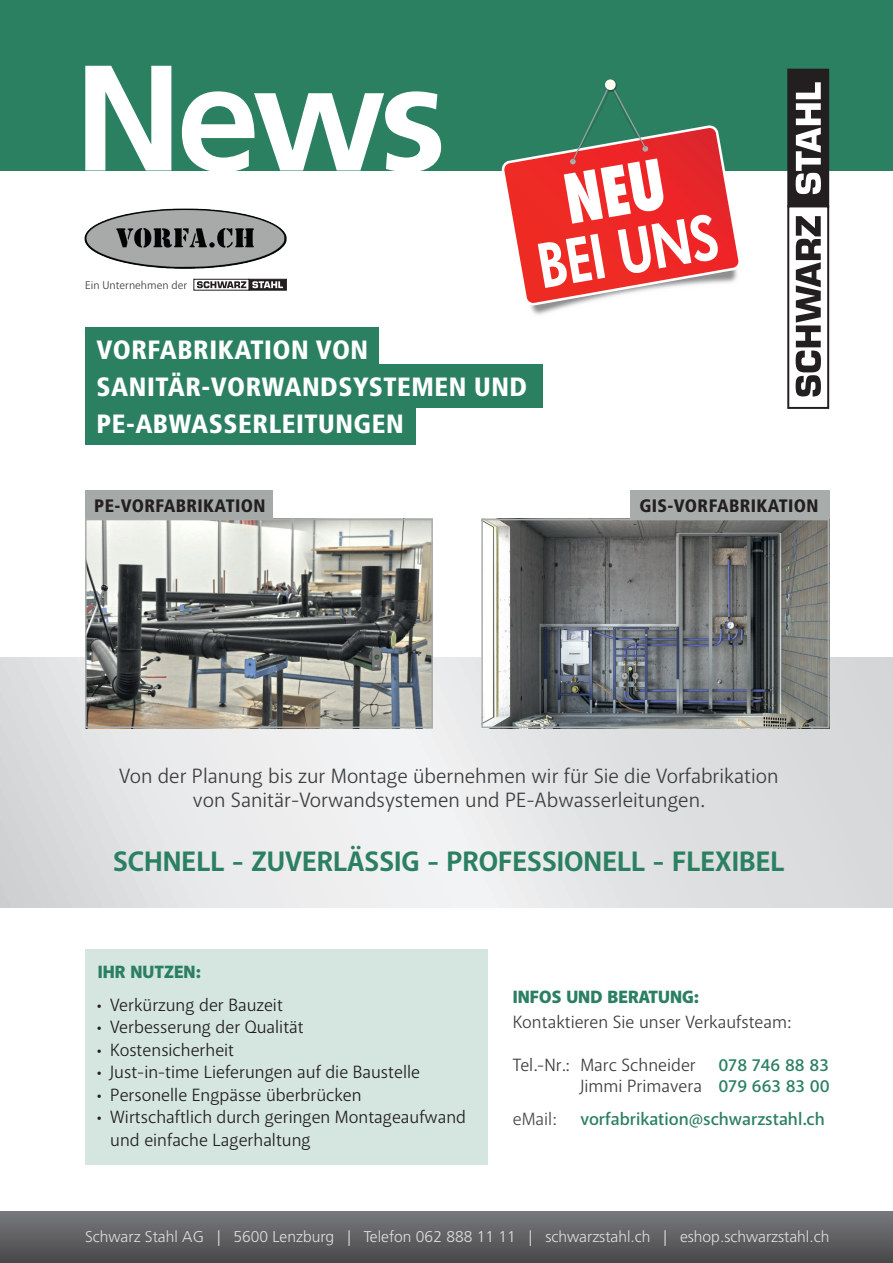
<style>
.page{position:relative;width:893px;height:1263px;background:#fff}
.page>*{position:absolute;margin:0;border:0;box-sizing:border-box;transform-origin:0 0}
.t1{font:700 150px "Frutiger LT Std";color:#fff}
.t2{font:800 59.25px "Futura";color:#fff;scale:.87 1}
.t3{font:700 28.5px "Akagi Pro";color:#2c8062}
.t4{font:900 condensed 26.4px/37px "Frutiger LT Std";letter-spacing:.02em;color:#fff}
.t5{font:21px/24px "Akagi Pro";color:#3e3e3f;text-align:center}
.t6{font:18px/22.5px "Akagi Pro";color:#231f20}
.t7{font:600 18px/21px "Akagi Pro";color:#2c8062;text-align:right}
.t8{font:18px "Akagi Pro";color:#3e3e3f}
.t9{font:900 condensed 18px "Frutiger LT Std";letter-spacing:.02em;color:#231f20}
.t10{font:900 18px "Akagi Pro";color:#2c8062}
.t11{font:18px "Akagi Pro";color:#4b4c4d}
.t12{font:300 15.6px "Frutiger LT Std";color:#dcdddf}
.t13{font:11.4px "Akagi Pro";color:#3e3e3f}
.s1{font-weight:400;color:#3e3e3f}
.s2{font-family:"Frutiger LT"}
</style>
<div class="page">
<svg style="left:0;top:657px;width:893px;height:250px"></svg>
<div style="left:85px;top:328px;width:294px;height:43px;background:#2c8062"></div>
<div style="left:85px;top:365px;width:457px;height:43px;background:#2c8062"></div>
<div style="left:85px;top:402px;width:331px;height:43px;background:#2c8062"></div>
<img style="left:88px;top:522px;width:342px;height:203px">
<div style="left:85px;top:519px;width:348px;height:209px;border:2px solid #a8adac"></div>
<img style="left:484px;top:522px;width:342px;height:203px">
<div style="left:481px;top:519px;width:348px;height:209px;border:2px solid #a8adac"></div>
<div style="left:85px;top:491px;width:188px;height:28px;background:#a5aaa9"></div>
<div style="left:630px;top:491px;width:199px;height:28px;background:#a8adac"></div>
<div style="left:85px;top:949px;width:402px;height:216px;background:#d5e6e0"></div>
<img style="left:84px;top:208px;width:203px;height:61px">
<div style="left:249px;top:279px;width:37px;height:11px;background:#231f20"></div>
<div style="left:249px;top:279px;width:38px;height:11px;border:1px solid #231f20"></div>
<div style="left:194px;top:279px;width:55px;height:11px;border:1px solid #231f20"></div>
<svg style="left:197px;top:281px;width:49px;height:7px"></svg>
<svg style="left:252px;top:281px;width:31px;height:7px"></svg>
<div style="left:0;top:1212px;width:893px;height:51px;background:linear-gradient(to bottom,#78787c,#474749)"></div>
<div style="left:0;top:0;width:893px;height:170px;background:#2c8062"></div>
<div style="left:788px;top:70px;width:40px;height:136px;background:#231f20"></div>
<div style="left:787px;top:69px;width:42px;height:138px;border:2px solid #231f20"></div>
<div style="left:787px;top:205px;width:42px;height:204px;border:2px solid #231f20"></div>
<svg style="left:796px;top:216px;width:25px;height:180px"></svg>
<svg style="left:796px;top:82px;width:25px;height:112px"></svg>
<img style="left:530px;top:170px;width:214px;height:145px">
<svg style="left:605px;top:79px;width:11px;height:11px"></svg>
<svg style="left:502px;top:82px;width:238px;height:223px"></svg>
<h1 class="t1" style="left:74px;top:30px;width:374px">News</h1>
<p class="t13" style="left:85px;top:278px;width:103px">Ein Unternehmen der</p>
<h2 class="t2" style="left:532px;top:228px;width:210px;rotate:-10deg">BEI UNS</h2>
<h3 class="t4" style="left:97px;top:331px;width:432px">VORFABRIKATION VON<br>SANITÄR-VORWANDSYSTEMEN UND<br>PE-ABWASSERLEITUNGEN</h3>
<p class="t9" style="left:94px;top:494px;width:173px">PE-VORFABRIKATION</p>
<p class="t9" style="left:639px;top:494px;width:181px">GIS-VORFABRIKATION</p>
<p class="t5" style="left:119px;top:764px;width:661px">Von der Planung bis zur Montage übernehmen wir für Sie die Vorfabrikation von Sanitär-Vorwandsystemen und PE-Abwasserleitungen.</p>
<h3 class="t3" style="left:113px;top:844px;width:673px">SCHNELL - ZUVERLÄSSIG - PROFESSIONELL - FLEXIBEL</h3>
<p class="t10" style="left:98px;top:961px;width:104px">IHR NUTZEN:</p>
<p class="t6" style="left:97px;top:994px;width:188px">• Verkürzung der Bauzeit</p>
<p class="t6" style="left:97px;top:1016px;width:209px">• Verbesserung der Qualität</p>
<p class="t6" style="left:97px;top:1039px;width:139px">• Kostensicherheit</p>
<p class="t6" style="left:97px;top:1061px;width:325px">• Just-in-time Lieferungen auf die Baustelle</p>
<p class="t6" style="left:97px;top:1084px;width:266px">• Personelle Engpässe überbrücken</p>
<p class="t6" style="left:110px;top:1106px;width:357px;text-indent:-14px">• Wirtschaftlich durch geringen Montageaufwand und einfache Lagerhaltung</p>
<p class="t10" style="left:513px;top:986px;width:188px">INFOS UND BERATUNG:</p>
<p class="t8" style="left:513px;top:1011px;width:280px">Kontaktieren Sie unser Verkaufsteam:</p>
<p class="t8" style="left:513px;top:1053px;width:184px">Tel.-Nr.: Marc Schneider</p>
<p class="t7" style="left:580px;top:1054px;width:251px">078 746 88 83<br><span class="s1">Jimmi Primavera</span> 079 663 83 00</p>
<p class="t11" style="left:513px;top:1108px;width:45px">eMail:</p>
<p class="t7" style="left:580px;top:1109px;width:246px">vorfabrikation@schwarzstahl.ch</p>
<p class="t12" style="left:85px;top:1228px;width:746px">Schwarz Stahl AG <span class="s2">|</span> 5600 Lenzburg <span class="s2">|</span> Telefon 062 888 11 11 <span class="s2">|</span> schwarzstahl.ch <span class="s2">|</span> eshop.schwarzstahl.ch</p>
</div>
